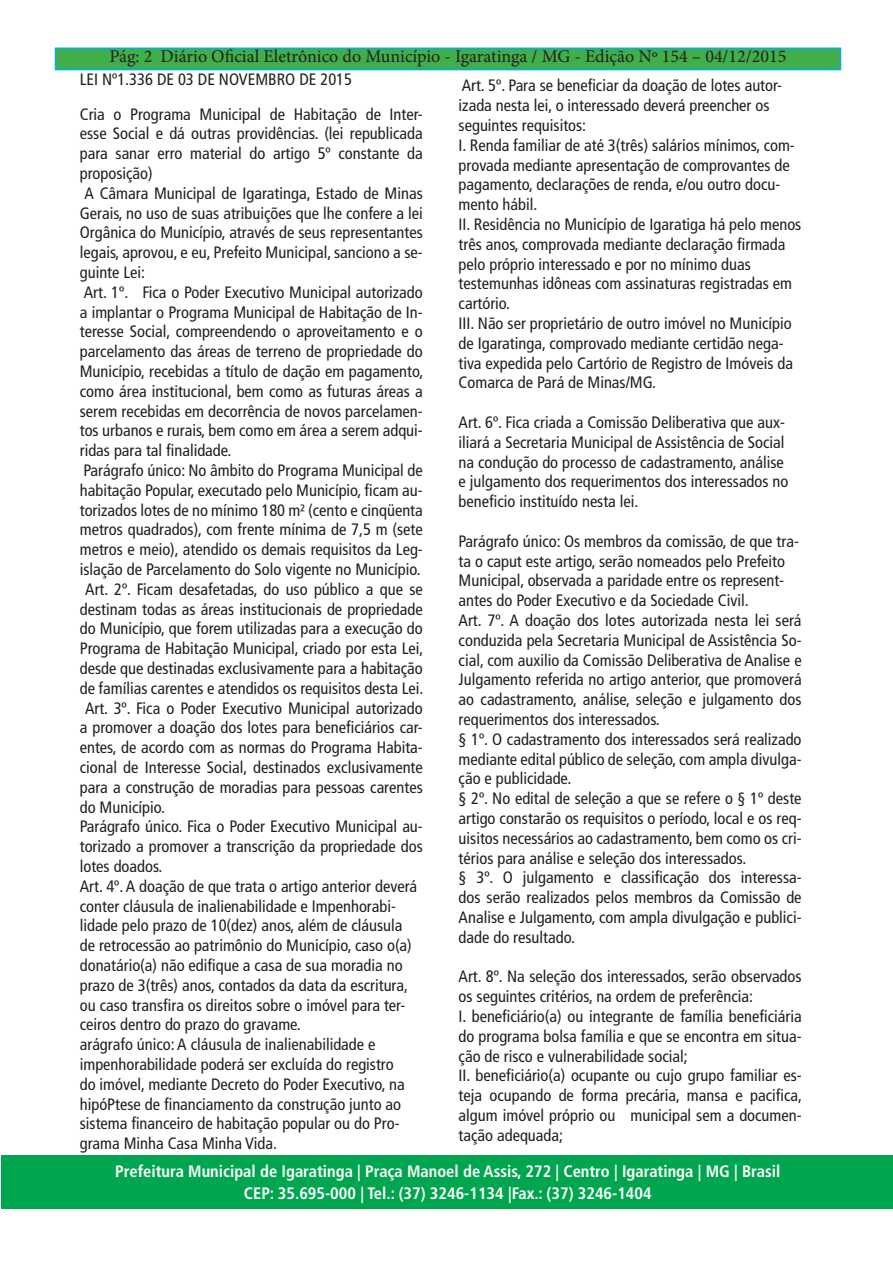
<style>
.page{position:relative;width:893px;height:1263px;background:#fff}
.page>*{position:absolute;margin:0;border:0;box-sizing:border-box;transform-origin:0 0}
.t1{font:18px "Minion Pro";color:#231f20}
.t2{font:condensed 16.5px/19.8px "Frutiger LT Std";color:#231f20;text-align:justify}
.t3{font:700 condensed 16.5px "Frutiger LT Std";color:#fff}
</style>
<div class="page">
<div style="left:2px;top:1155px;width:891px;height:53px;background:#00a54f"></div>
<div style="left:56px;top:48px;width:784px;height:22px;background:#40ae49"></div>
<div style="left:55px;top:48px;width:786px;height:22px;border:2px solid #00aeef"></div>
<p class="t1" style="left:110px;top:44px;width:678px">Pág: 2 Diário Oficial Eletrônico do Município - Igaratinga / MG - Edição Nº 154 – 04/12/2015</p>
<p class="t2" style="left:459px;top:76px;width:325px;text-align:left">Art. 5º. Para se beneficiar da doação de lotes autor&shy;izada nesta lei, o interessado deverá preencher os seguintes requisitos:</p>
<p class="t2" style="left:459px;top:135px;width:338px;text-align:left">I. Renda familiar de até 3(três) salários mínimos, com&shy;provada mediante apresentação de comprovantes de pagamento, declarações de renda, e/ou outro docu&shy;mento hábil.</p>
<p class="t2" style="left:459px;top:214px;width:344px;text-align:left">II. Residência no Município de Igaratiga há pelo menos três anos, comprovada mediante declaração firmada pelo próprio interessado e por no mínimo duas testemunhas idôneas com assinaturas registradas em cartório.</p>
<p class="t2" style="left:459px;top:313px;width:336px;text-align:left">III. Não ser proprietário de outro imóvel no Município de Igaratinga, comprovado mediante certidão nega&shy;tiva expedida pelo Cartório de Registro de Imóveis da Comarca de Pará de Minas/MG.</p>
<p class="t2" style="left:459px;top:412px;width:331px;text-align:left">Art. 6º. Fica criada a Comissão Deliberativa que aux&shy;iliará a Secretaria Municipal de Assistência de Social na condução do processo de cadastramento, análise e julgamento dos requerimentos dos interessados no beneficio instituído nesta lei.</p>
<p class="t2" style="left:459px;top:531px;width:342px;text-align:left">Parágrafo único: Os membros da comissão, de que tra&shy;ta o caput este artigo, serão nomeados pelo Prefeito Municipal, observada a paridade entre os represent&shy;antes do Poder Executivo e da Sociedade Civil.</p>
<p class="t2" style="left:459px;top:610px;width:345px">Art. 7º. A doação dos lotes autorizada nesta lei será conduzida pela Secretaria Municipal de Assistência So&shy;cial, com auxilio da Comissão Deliberativa de Analise e Julgamento referida no artigo anterior, que promoverá ao cadastramento, análise, seleção e julgamento dos requerimentos dos interessados.</p>
<p class="t2" style="left:459px;top:729px;width:344px">§ 1º. O cadastramento dos interessados será realizado mediante edital público de seleção, com ampla divulga&shy;ção e publicidade.</p>
<p class="t2" style="left:459px;top:789px;width:344px">§ 2º. No edital de seleção a que se refere o § 1º deste artigo constarão os requisitos o período, local e os req&shy;uisitos necessários ao cadastramento, bem como os cri&shy;térios para análise e seleção dos interessados.</p>
<p class="t2" style="left:459px;top:868px;width:344px">§ 3º. O julgamento e classificação dos interessa&shy;dos serão realizados pelos membros da Comissão de Analise e Julgamento, com ampla divulgação e publici&shy;dade do resultado.</p>
<p class="t2" style="left:459px;top:967px;width:344px">Art. 8º. Na seleção dos interessados, serão observados os seguintes critérios, na ordem de preferência:</p>
<p class="t2" style="left:459px;top:1006px;width:345px">I. beneficiário(a) ou integrante de família beneficiária do programa bolsa família e que se encontra em situa&shy;ção de risco e vulnerabilidade social;</p>
<p class="t2" style="left:459px;top:1066px;width:345px">II. beneficiário(a) ocupante ou cujo grupo familiar es&shy;teja ocupando de forma precária, mansa e pacifica, algum imóvel próprio ou municipal sem a documen&shy;tação adequada;</p>
<p class="t2" style="left:80px;top:70px;width:274px">LEI Nº1.336 DE 03 DE NOVEMBRO DE 2015</p>
<p class="t2" style="left:80px;top:104px;width:345px">Cria o Programa Municipal de Habitação de Inter&shy;esse Social e dá outras providências. (lei republicada para sanar erro material do artigo 5º constante da proposição)</p>
<p class="t2" style="left:80px;top:183px;width:345px">A Câmara Municipal de Igaratinga, Estado de Minas Gerais, no uso de suas atribuições que lhe confere a lei Orgânica do Município, através de seus representantes legais, aprovou, e eu, Prefeito Municipal, sanciono a se&shy;guinte Lei:</p>
<p class="t2" style="left:80px;top:282px;width:345px">Art. 1º. Fica o Poder Executivo Municipal autorizado a implantar o Programa Municipal de Habitação de In&shy;teresse Social, compreendendo o aproveitamento e o parcelamento das áreas de terreno de propriedade do Município, recebidas a título de dação em pagamento, como área institucional, bem como as futuras áreas a serem recebidas em decorrência de novos parcelamen&shy;tos urbanos e rurais, bem como em área a serem adqui&shy;ridas para tal finalidade.</p>
<p class="t2" style="left:80px;top:460px;width:345px">Parágrafo único: No âmbito do Programa Municipal de habitação Popular, executado pelo Município, ficam au&shy;torizados lotes de no mínimo 180 m² (cento e cinqüenta metros quadrados), com frente mínima de 7,5 m (sete metros e meio), atendido os demais requisitos da Leg&shy;islação de Parcelamento do Solo vigente no Município.</p>
<p class="t2" style="left:80px;top:579px;width:345px;text-align:center">Art. 2º. Ficam desafetadas, do uso público a que se destinam todas as áreas institucionais de propriedade do Município, que forem utilizadas para a execução do Programa de Habitação Municipal, criado por esta Lei, desde que destinadas exclusivamente para a habitação de famílias carentes e atendidos os requisitos desta Lei.</p>
<p class="t2" style="left:80px;top:698px;width:345px;text-indent:5px">Art. 3º. Fica o Poder Executivo Municipal autorizado a promover a doação dos lotes para beneficiários car&shy;entes, de acordo com as normas do Programa Habita&shy;cional de Interesse Social, destinados exclusivamente para a construção de moradias para pessoas carentes do Município.</p>
<p class="t2" style="left:80px;top:817px;width:344px">Parágrafo único. Fica o Poder Executivo Municipal au&shy;torizado a promover a transcrição da propriedade dos lotes doados.</p>
<p class="t2" style="left:80px;top:876px;width:339px;text-align:left">Art. 4º. A doação de que trata o artigo anterior deverá conter cláusula de inalienabilidade e Impenhorabi&shy;lidade pelo prazo de 10(dez) anos, além de cláusula de retrocessão ao patrimônio do Município, caso o(a) donatário(a) não edifique a casa de sua moradia no prazo de 3(três) anos, contados da data da escritura, ou caso transfira os direitos sobre o imóvel para ter&shy;ceiros dentro do prazo do gravame.</p>
<p class="t2" style="left:80px;top:1035px;width:326px;text-align:left">arágrafo único: A cláusula de inalienabilidade e impenhorabilidade poderá ser excluída do registro do imóvel, mediante Decreto do Poder Executivo, na hipóPtese de financiamento da construção junto ao sistema financeiro de habitação popular ou do Pro&shy;grama Minha Casa Minha Vida.</p>
<p class="t3" style="left:115px;top:1161px;width:667px">Prefeitura Municipal de Igaratinga | Praça Manoel de Assis, 272 | Centro | Igaratinga | MG | Brasil</p>
<p class="t3" style="left:244px;top:1183px;width:409px">CEP: 35.695-000 | Tel.: (37) 3246-1134 |Fax.: (37) 3246-1404</p>
</div>
